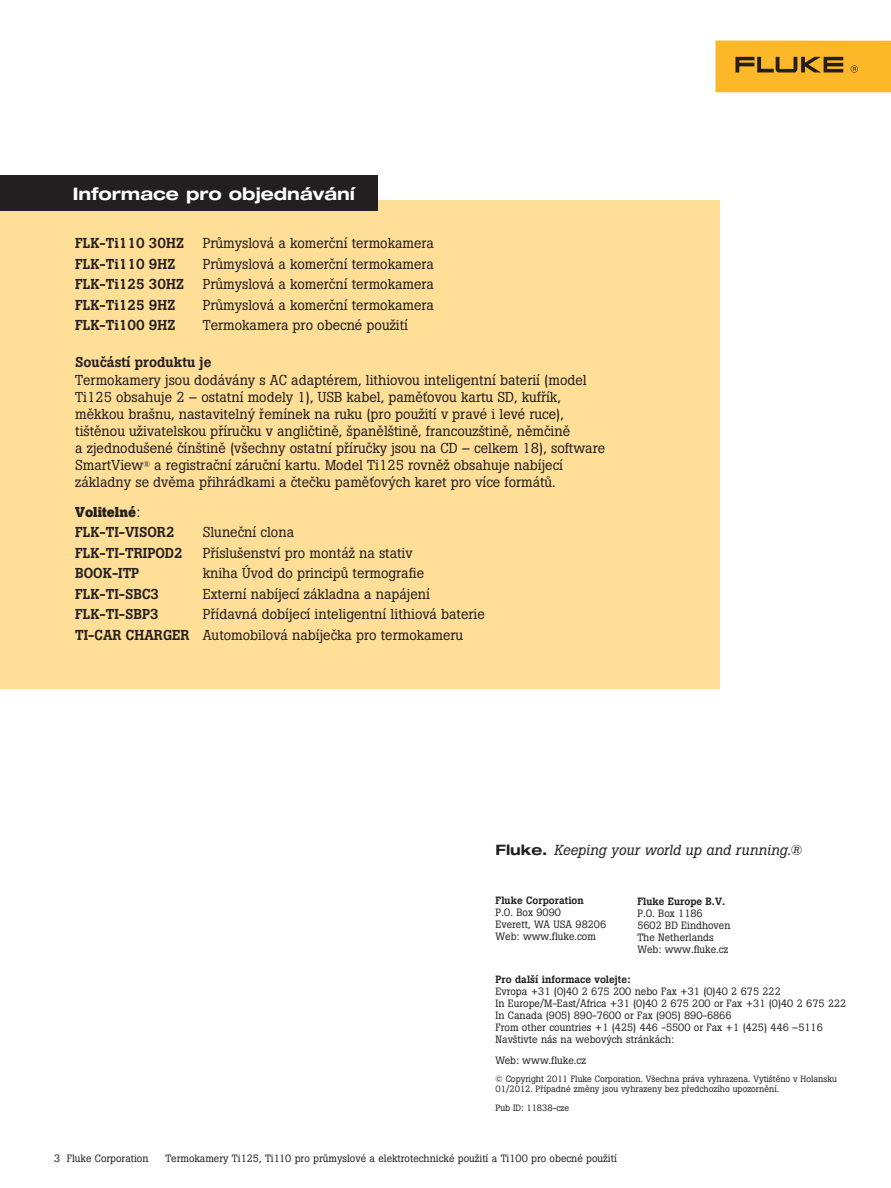
<style>
.page{position:relative;width:891px;height:1188px;background:#fff}
.page>*{position:absolute;margin:0;border:0;box-sizing:border-box;transform-origin:0 0}
.t1{font:700 expanded 17.25px "Helvetica Neue LT Pro";color:#fff}
.t2{font:italic 14.4px "Boton Pro";color:#231f20}
.t3{font:14.25px/17.1px "Boton Pro";color:#231f20}
.t4{font:500 14.25px/20.4px "Boton Pro";color:#231f20}
.t5{font:10.5px/12px "Boton Pro";color:#231f20}
.t6{font:500 10.5px "Boton Pro";color:#231f20}
.t7{font:9px/9.8px "Boton Pro";color:#231f20}
.s1{font-weight:700}
.s2{font-weight:400}
.s3{font-weight:500}
.s4{font-family:"Helvetica Neue LT Pro";font-weight:700;font-style:normal;font-stretch:expanded}
</style>
<div class="page">
<div style="left:716px;top:40px;width:175px;height:52px;background:#fcb828"></div>
<svg style="left:735px;top:57px;width:108px;height:15px"></svg>
<svg style="left:851px;top:65px;width:7px;height:8px"></svg>
<div style="left:0;top:200px;width:719px;height:488px;background:#ffde97"></div>
<div style="left:0;top:176px;width:378px;height:36px;background:#231f20"></div>
<p class="t1" style="left:73px;top:182px;width:284px">Informace pro objednávání</p>
<p class="t4" style="left:75px;top:233px;width:110px">FLK-Ti110 30HZ</p>
<p class="t3" style="left:203px;top:235px;width:233px">Průmyslová a komerční termokamera</p>
<p class="t4" style="left:75px;top:254px;width:102px">FLK-Ti110 9HZ</p>
<p class="t3" style="left:203px;top:255px;width:233px">Průmyslová a komerční termokamera</p>
<p class="t4" style="left:75px;top:274px;width:110px">FLK-Ti125 30HZ</p>
<p class="t3" style="left:203px;top:276px;width:233px">Průmyslová a komerční termokamera</p>
<p class="t4" style="left:75px;top:294px;width:102px">FLK-Ti125 9HZ</p>
<p class="t3" style="left:203px;top:296px;width:233px">Průmyslová a komerční termokamera</p>
<p class="t4" style="left:75px;top:315px;width:102px">FLK-Ti100 9HZ</p>
<p class="t3" style="left:203px;top:316px;width:207px">Termokamera pro obecné použití</p>
<p class="t4" style="left:75px;top:352px;width:138px">Součástí produktu je</p>
<p class="t3" style="left:75px;top:371px;width:531px">Termokamery jsou dodávány s AC adaptérem, lithiovou inteligentní baterií (model Ti125 obsahuje 2 – ostatní modely 1), USB kabel, paměťovou kartu SD, kufřík, měkkou brašnu, nastavitelný řemínek na ruku (pro použití v pravé i levé ruce), tištěnou uživatelskou příručku v angličtině, španělštině, francouzštině, němčině<br>a zjednodušené čínštině (všechny ostatní příručky jsou na CD – celkem 18), software SmartView<sup>®</sup> a registrační záruční kartu. Model Ti125 rovněž obsahuje nabíjecí základny se dvěma přihrádkami a čtečku paměťových karet pro více formátů.</p>
<p class="t4" style="left:75px;top:502px;width:101px"><span class="s1">Volitelné</span><span class="s2">:<br></span>FLK-TI-VISOR2</p>
<p class="t3" style="left:203px;top:524px;width:93px">Sluneční clona</p>
<p class="t4" style="left:75px;top:543px;width:109px">FLK-TI-TRIPOD2</p>
<p class="t3" style="left:203px;top:544px;width:211px">Příslušenství pro montáž na stativ</p>
<p class="t4" style="left:75px;top:563px;width:66px">BOOK-ITP</p>
<p class="t3" style="left:203px;top:565px;width:223px">kniha Úvod do principů termografie</p>
<p class="t4" style="left:75px;top:584px;width:86px">FLK-TI-SBC3</p>
<p class="t3" style="left:203px;top:585px;width:229px">Externí nabíjecí základna a napájení</p>
<p class="t4" style="left:75px;top:604px;width:85px">FLK-TI-SBP3</p>
<p class="t3" style="left:75px;top:604px;width:411px;line-height:20.4px;text-indent:127px">Přídavná dobíjecí inteligentní lithiová baterie<br><span class="s3">TI-CAR CHARGER</span> Automobilová nabíječka pro termokameru</p>
<p class="t2" style="left:496px;top:841px;width:308px"><span class="s4">Fluke.</span> Keeping your world up and running.®</p>
<p class="t6" style="left:637px;top:894px;width:89px">Fluke Europe B.V.</p>
<p class="t5" style="left:637px;top:907px;width:95px">P.O. Box 1186<br>5602 BD Eindhoven<br>The Netherlands<br>Web: www.fluke.cz</p>
<p class="t6" style="left:496px;top:972px;width:137px">Pro další informace volejte:</p>
<p class="t5" style="left:496px;top:985px;width:352px">Evropa +31 (0)40 2 675 200 nebo Fax +31 (0)40 2 675 222<br>In Europe/M-East/Africa +31 (0)40 2 675 200 or Fax +31 (0)40 2 675 222<br>In Canada (905) 890-7600 or Fax (905) 890-6866<br>From other countries +1 (425) 446 -5500 or Fax +1 (425) 446 –5116<br>Navštivte nás na webových stránkách:</p>
<p class="t5" style="left:496px;top:1054px;width:92px">Web: www.fluke.cz</p>
<p class="t7" style="left:496px;top:1074px;width:343px">© Copyright 2011 Fluke Corporation. Všechna práva vyhrazena. Vytištěno v Holansku<br>01/2012. Případné změny jsou vyhrazeny bez předchozího upozornění.</p>
<p class="t7" style="left:496px;top:1103px;width:75px">Pub ID: 11838-cze</p>
<p class="t6" style="left:496px;top:894px;width:90px">Fluke Corporation</p>
<p class="t5" style="left:496px;top:907px;width:112px">P.O. Box 9090<br>Everett, WA USA 98206<br>Web: www.fluke.com</p>
<p class="t5" style="left:54px;top:1152px;width:96px">3 Fluke Corporation</p>
<p class="t5" style="left:165px;top:1152px;width:453px">Termokamery Ti125, Ti110 pro průmyslové a elektrotechnické použití a Ti100 pro obecné použití</p>
</div>
